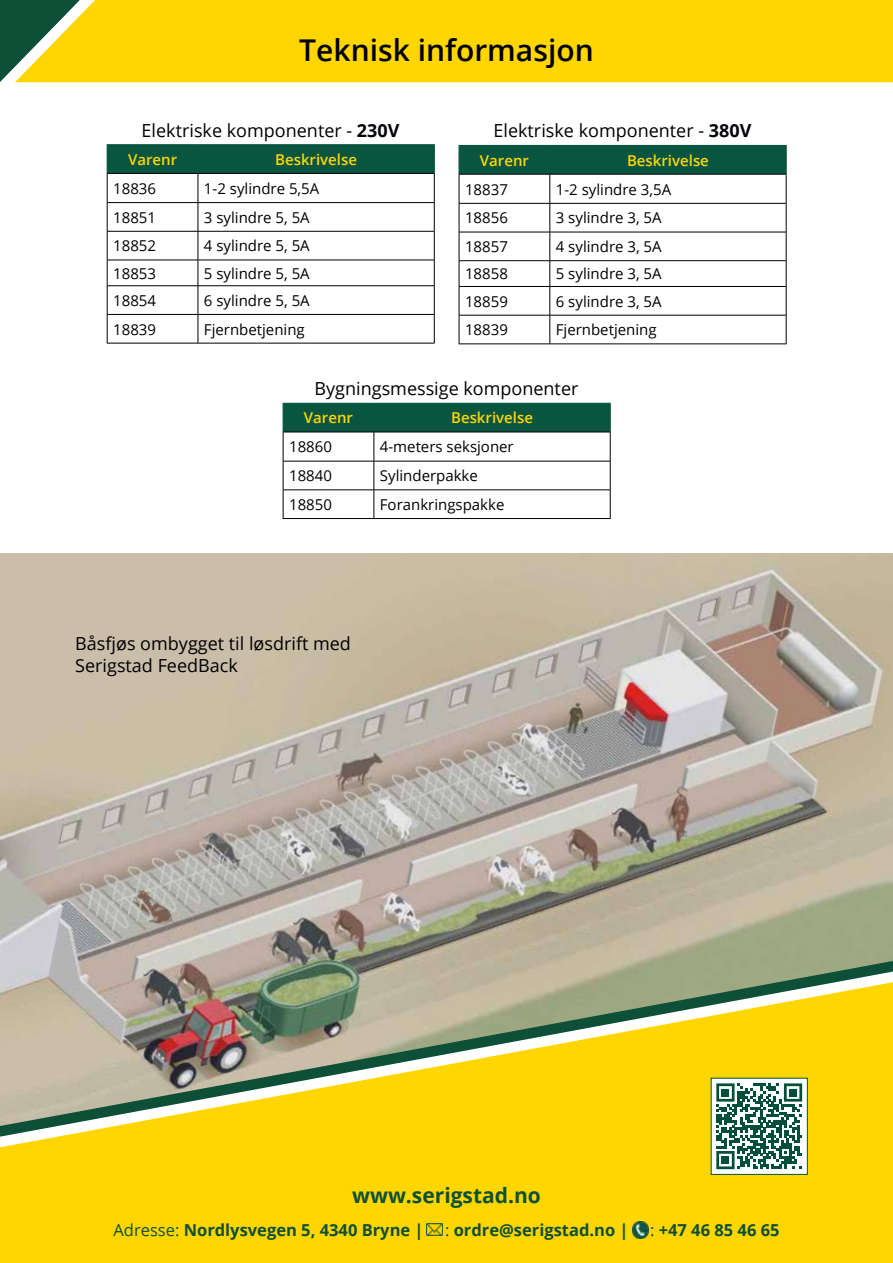
<style>
.page{position:relative;width:893px;height:1263px;background:#fff}
.page>*{position:absolute;margin:0;border:0;box-sizing:border-box;transform-origin:0 0}
.t1{font:600 30px "Open Sans";color:#000}
.t2{font:700 21px "Open Sans";color:#0d4f37}
.t3{font:18px/22.5px "Open Sans";color:#000}
.t4{font:700 16.5px "Open Sans";color:#0d4f37}
.t5{font:15px "Open Sans";color:#000}
.t6{font:600 15px "Open Sans";color:#ffd606}
.s1{font-weight:700;color:#01040a}
.s2{font-weight:400}
</style>
<div class="page">
<img style="left:0;top:554px;width:893px;height:407px">
<svg style="left:0;top:961px;width:893px;height:10px;background:#a7a793"></svg>
<svg style="left:0;top:971px;width:893px;height:11px;background:#a1a48f"></svg>
<svg style="left:0;top:982px;width:893px;height:281px;background:#e1c62c"></svg>
<div style="left:95px;top:0;width:798px;height:82px;background:#ffd600"></div>
<svg style="left:0;top:0;width:95px;height:82px;background:#99a33f"></svg>
<hr style="left:107px;top:343px;width:91px;height:1px;background:#000">
<hr style="left:198px;top:343px;width:237px;height:1px;background:#000">
<hr style="left:107px;top:144px;width:91px;height:1px;background:#095540">
<hr style="left:198px;top:144px;width:237px;height:1px;background:#095540">
<svg style="left:107px;top:145px;width:328px;height:198px"></svg>
<hr style="left:107px;top:314px;width:91px;height:1px;background:#000">
<hr style="left:198px;top:314px;width:236px;height:1px;background:#000">
<hr style="left:459px;top:344px;width:91px;height:1px;background:#000">
<hr style="left:550px;top:344px;width:236px;height:1px;background:#000">
<hr style="left:458px;top:145px;width:92px;height:1px;background:#095540">
<hr style="left:458px;top:146px;width:2px;height:28px;background:#095540">
<svg style="left:459px;top:145px;width:328px;height:199px"></svg>
<hr style="left:459px;top:315px;width:91px;height:1px;background:#000">
<hr style="left:550px;top:315px;width:236px;height:1px;background:#000">
<hr style="left:283px;top:518px;width:91px;height:1px;background:#000">
<hr style="left:374px;top:518px;width:237px;height:1px;background:#000">
<svg style="left:283px;top:403px;width:328px;height:115px"></svg>
<hr style="left:283px;top:490px;width:91px;height:1px;background:#000">
<hr style="left:374px;top:490px;width:236px;height:1px;background:#000">
<img style="left:632px;top:1221px;width:17px;height:17px">
<img style="left:426px;top:1224px;width:17px;height:12px">
<div style="left:711px;top:1078px;width:96px;height:96px;background:#fff"></div>
<svg style="left:716px;top:1083px;width:86px;height:86px"></svg>
<div style="left:722px;top:1088px;width:7px;height:8px;background:#004f38"></div>
<div style="left:789px;top:1088px;width:8px;height:8px;background:#004f38"></div>
<div style="left:722px;top:1156px;width:7px;height:8px;background:#004f38"></div>
<h1 class="t1" style="left:299px;top:30px;width:296px">Teknisk informasjon</h1>
<p class="t3" style="left:142px;top:118px;width:259px">Elektriske komponenter - <span class="s1">230V</span></p>
<p class="t6" style="left:128px;top:149px;width:51px">Varenr</p>
<p class="t6" style="left:275px;top:149px;width:83px">Beskrivelse</p>
<p class="t5" style="left:113px;top:178px;width:44px">18836</p>
<p class="t5" style="left:204px;top:178px;width:117px">1-2 sylindre 5,5A</p>
<p class="t5" style="left:113px;top:207px;width:44px">18851</p>
<p class="t5" style="left:204px;top:207px;width:107px">3 sylindre 5, 5A</p>
<p class="t5" style="left:113px;top:236px;width:44px">18852</p>
<p class="t5" style="left:204px;top:236px;width:107px">4 sylindre 5, 5A</p>
<p class="t5" style="left:113px;top:263px;width:44px">18853</p>
<p class="t5" style="left:204px;top:263px;width:107px">5 sylindre 5, 5A</p>
<p class="t5" style="left:113px;top:290px;width:44px">18854</p>
<p class="t5" style="left:204px;top:290px;width:107px">6 sylindre 5, 5A</p>
<p class="t5" style="left:113px;top:319px;width:44px">18839</p>
<p class="t5" style="left:204px;top:319px;width:102px">Fjernbetjening</p>
<p class="t3" style="left:493px;top:119px;width:259px">Elektriske komponenter - <span class="s1">380V</span></p>
<p class="t6" style="left:480px;top:150px;width:51px">Varenr</p>
<p class="t6" style="left:627px;top:150px;width:83px">Beskrivelse</p>
<p class="t5" style="left:465px;top:179px;width:44px">18837</p>
<p class="t5" style="left:556px;top:179px;width:117px">1-2 sylindre 3,5A</p>
<p class="t5" style="left:465px;top:208px;width:44px">18856</p>
<p class="t5" style="left:556px;top:208px;width:107px">3 sylindre 3, 5A</p>
<p class="t5" style="left:465px;top:236px;width:44px">18857</p>
<p class="t5" style="left:556px;top:236px;width:107px">4 sylindre 3, 5A</p>
<p class="t5" style="left:465px;top:264px;width:44px">18858</p>
<p class="t5" style="left:556px;top:264px;width:107px">5 sylindre 3, 5A</p>
<p class="t5" style="left:465px;top:291px;width:44px">18859</p>
<p class="t5" style="left:556px;top:291px;width:107px">6 sylindre 3, 5A</p>
<p class="t5" style="left:465px;top:319px;width:44px">18839</p>
<p class="t5" style="left:556px;top:319px;width:102px">Fjernbetjening</p>
<p class="t3" style="left:315px;top:376px;width:265px">Bygningsmessige komponenter</p>
<p class="t6" style="left:304px;top:408px;width:51px">Varenr</p>
<p class="t6" style="left:451px;top:408px;width:83px">Beskrivelse</p>
<p class="t5" style="left:289px;top:437px;width:44px">18860</p>
<p class="t5" style="left:380px;top:437px;width:135px">4-meters seksjoner</p>
<p class="t5" style="left:289px;top:465px;width:44px">18840</p>
<p class="t5" style="left:380px;top:465px;width:100px">Sylinderpakke</p>
<p class="t5" style="left:289px;top:494px;width:44px">18850</p>
<p class="t5" style="left:380px;top:494px;width:126px">Forankringspakke</p>
<p class="t3" style="left:75px;top:631px;width:277px">Båsfjøs ombygget til løsdrift med<br>Serigstad FeedBack</p>
<h2 class="t2" style="left:352px;top:1180px;width:190px">www.serigstad.no</h2>
<p class="t4" style="left:113px;top:1218px;width:312px"><span class="s2">Adresse:</span> Nordlysvegen 5, 4340 Bryne |</p>
<p class="t4" style="left:445px;top:1218px;width:185px"><span class="s2">:</span> ordre@serigstad.no |</p>
<p class="t4" style="left:650px;top:1218px;width:131px"><span class="s2">:</span> +47 46 85 46 65</p>
</div>
